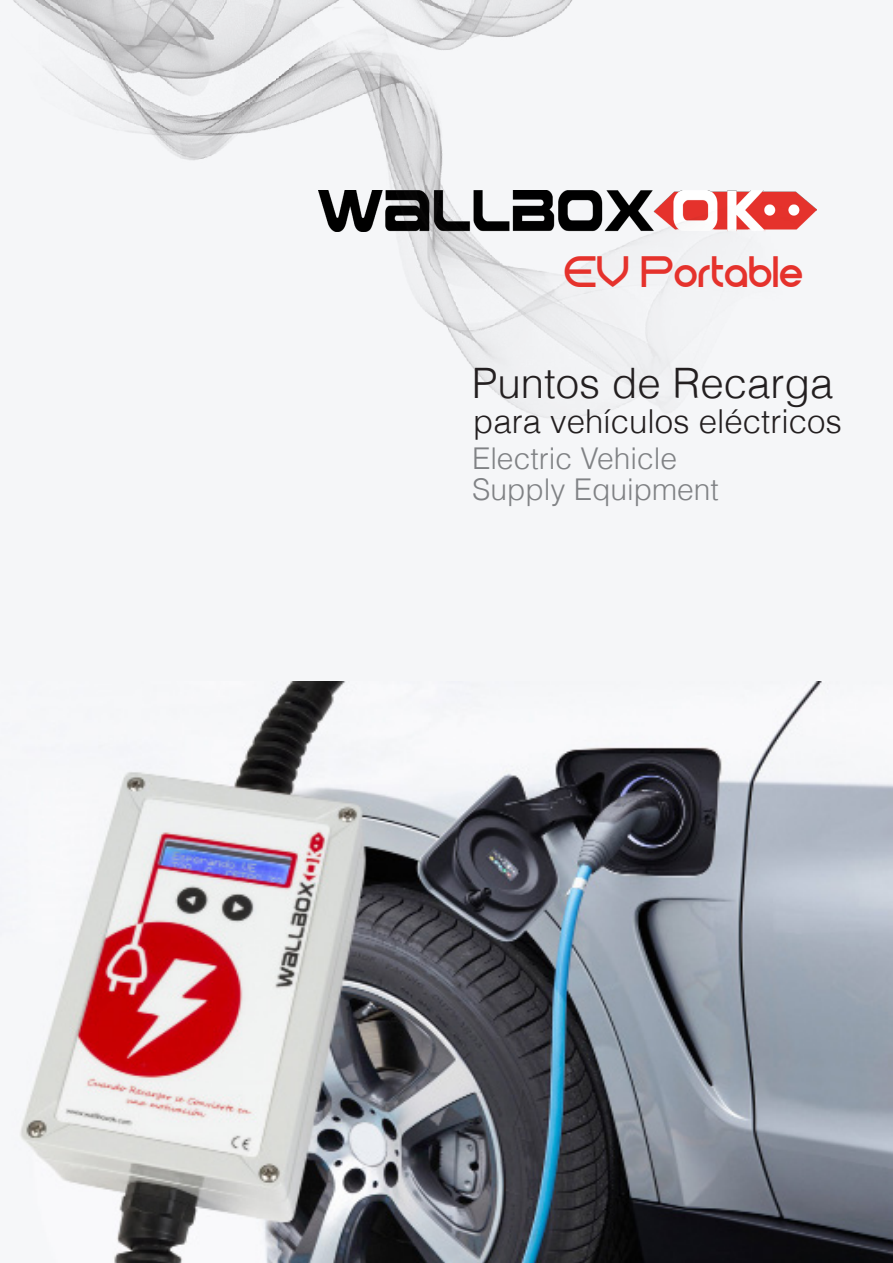
<style>
.page{position:relative;width:893px;height:1263px;background:#fff}
.page>*{position:absolute;margin:0;border:0;box-sizing:border-box;transform-origin:0 0}
.t1{font:45px "Electromagnetic Lungs";color:#e5322c}
.t2{font:300 42px "Helvetica";color:#231f20}
.t3{font:300 33px "Helvetica";color:#231f20}
.t4{font:300 30px "Helvetica";color:#808285}
</style>
<div class="page">
<img style="left:801px;top:195px;width:16px;height:31px">
<img style="left:0;top:0;width:801px;height:420px">
<img style="left:0;top:682px;width:893px;height:581px">
<p class="t1" style="left:565px;top:246px;width:241px">EV Portable</p>
<p class="t2" style="left:472px;top:349px;width:363px">Puntos de Recarga</p>
<p class="t3" style="left:473px;top:395px;width:370px">para vehículos eléctricos</p>
<p class="t4" style="left:472px;top:434px;width:207px">Electric Vehicle</p>
<p class="t4" style="left:472px;top:465px;width:248px">Supply Equipment</p>
</div>
